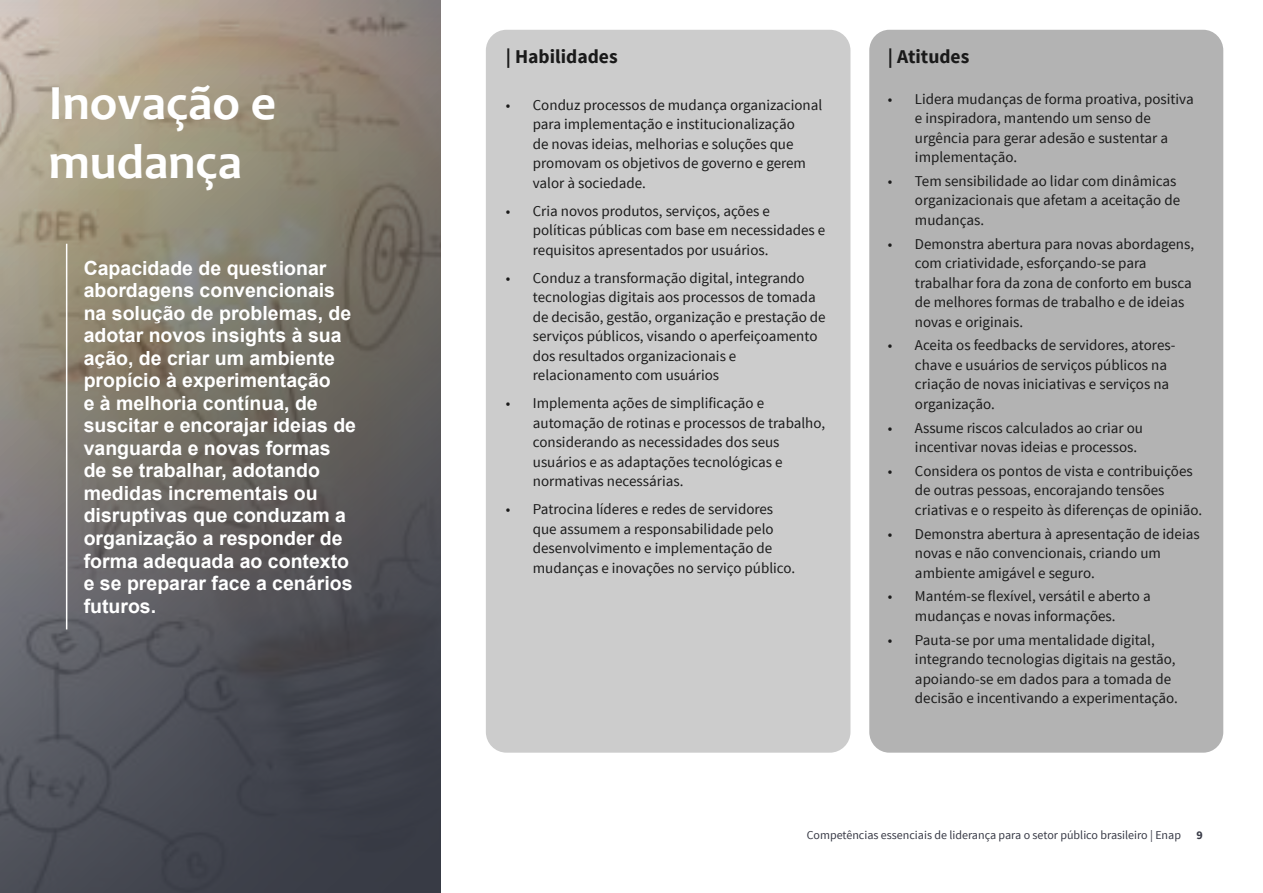
<style>
.page{position:relative;width:1263px;height:893px;background:#fff}
.page>*{position:absolute;margin:0;border:0;box-sizing:border-box;transform-origin:0 0}
.t1{font:700 49.5px/59.4px "Candara";color:#fff}
.t2{font:700 19.5px/22.5px "Arial";color:#fff}
.t3{font:700 19.5px "Source Sans Pro";color:#1a1a1a}
.t4{font:15px/19.5px "Source Sans Pro";color:#1a1a1a}
.t5{font:12px "Source Sans Pro";color:#383a46}
.t6{font:700 12px "Source Sans Pro";color:#383a46}
</style>
<div class="page">
<svg style="left:0;top:0;width:440px;height:893px;background:#706c67"></svg>
<hr style="left:66px;top:244px;width:1px;height:385px;background:#fff">
<div style="left:486px;top:30px;width:364px;height:723px;background:#ccc;border-radius:21px"></div>
<div style="left:869px;top:30px;width:354px;height:723px;background:#b3b3b3;border-radius:20px"></div>
<h1 class="t1" style="left:49px;top:72px;width:229px">Inovação e mudança</h1>
<p class="t2" style="left:84px;top:257px;width:274px">Capacidade de questionar abordagens convencionais na solução de problemas, de adotar novos insights à sua ação, de criar um ambiente propício à experimentação<br>e à melhoria contínua, de suscitar e encorajar ideias de vanguarda e novas formas de se trabalhar, adotando medidas incrementais ou disruptivas que conduzam a organização a responder de forma adequada ao contexto e se preparar face a cenários futuros.</p>
<h2 class="t3" style="left:506px;top:44px;width:113px">| Habilidades</h2>
<p class="t4" style="left:533px;top:95px;width:291px;text-indent:-27px">• Conduz processos de mudança organizacional para implementação e institucionalização<br>de novas ideias, melhorias e soluções que promovam os objetivos de governo e gerem valor à sociedade.</p>
<p class="t4" style="left:533px;top:201px;width:294px;text-indent:-27px">• Cria novos produtos, serviços, ações e políticas públicas com base em necessidades e requisitos apresentados por usuários.</p>
<p class="t4" style="left:533px;top:268px;width:294px;text-indent:-27px">• Conduz a transformação digital, integrando tecnologias digitais aos processos de tomada de decisão, gestão, organização e prestação de serviços públicos, visando o aperfeiçoamento dos resultados organizacionais e relacionamento com usuários</p>
<p class="t4" style="left:533px;top:394px;width:294px;text-indent:-27px">• Implementa ações de simplificação e automação de rotinas e processos de trabalho, considerando as necessidades dos seus usuários e as adaptações tecnológicas e normativas necessárias.</p>
<p class="t4" style="left:533px;top:500px;width:264px;text-indent:-27px">• Patrocina líderes e redes de servidores que assumem a responsabilidade pelo desenvolvimento e implementação de mudanças e inovações no serviço público.</p>
<h2 class="t3" style="left:888px;top:44px;width:83px">| Atitudes</h2>
<p class="t4" style="left:915px;top:89px;width:280px;text-indent:-27px">• Lidera mudanças de forma proativa, positiva e inspiradora, mantendo um senso de urgência para gerar adesão e sustentar a implementação.</p>
<p class="t4" style="left:915px;top:171px;width:267px;text-indent:-27px">• Tem sensibilidade ao lidar com dinâmicas organizacionais que afetam a aceitação de mudanças.</p>
<p class="t4" style="left:915px;top:234px;width:281px;text-indent:-27px">• Demonstra abertura para novas abordagens, com criatividade, esforçando-se para trabalhar fora da zona de conforto em busca de melhores formas de trabalho e de ideias novas e originais.</p>
<p class="t4" style="left:915px;top:336px;width:262px;text-indent:-27px">• Aceita os feedbacks de servidores, atores&shy;chave e usuários de serviços públicos na criação de novas iniciativas e serviços na organização.</p>
<p class="t4" style="left:915px;top:418px;width:230px;text-indent:-27px">• Assume riscos calculados ao criar ou incentivar novas ideias e processos.</p>
<p class="t4" style="left:915px;top:461px;width:289px;text-indent:-27px">• Considera os pontos de vista e contribuições de outras pessoas, encorajando tensões criativas e o respeito às diferenças de opinião.</p>
<p class="t4" style="left:915px;top:524px;width:286px;text-indent:-27px">• Demonstra abertura à apresentação de ideias novas e não convencionais, criando um ambiente amigável e seguro.</p>
<p class="t4" style="left:888px;top:587px;width:264px;text-align:center">• Mantém-se flexível, versátil e aberto a mudanças e novas informações.</p>
<p class="t4" style="left:915px;top:630px;width:264px;text-indent:-27px">• Pauta-se por uma mentalidade digital, integrando tecnologias digitais na gestão, apoiando-se em dados para a tomada de decisão e incentivando a experimentação.</p>
<p class="t5" style="left:807px;top:828px;width:376px">Competências essenciais de liderança para o setor público brasileiro | Enap</p>
<p class="t6" style="left:1196px;top:827px;width:8px">9</p>
</div>
